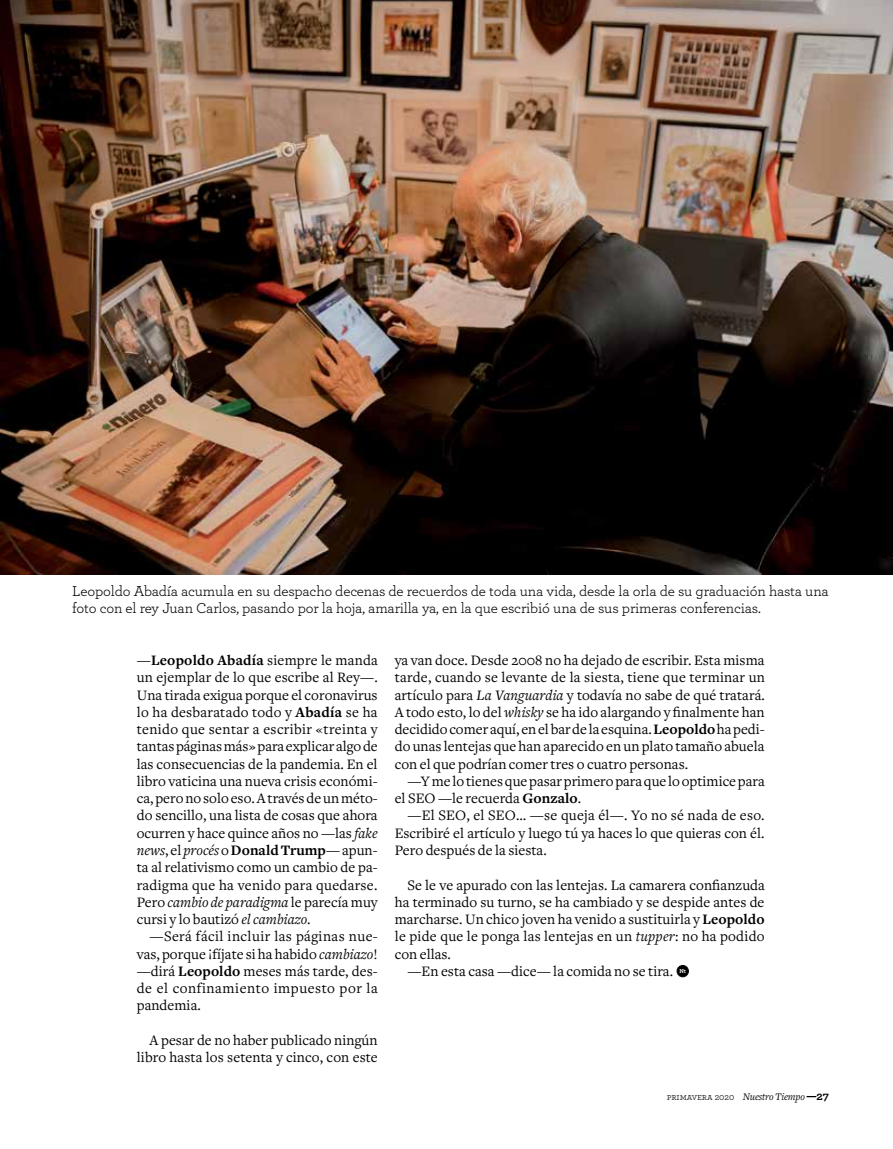
<style>
.page{position:relative;width:893px;height:1149px;background:#fff}
.page>*{position:absolute;margin:0;border:0;box-sizing:border-box;transform-origin:0 0}
.t1{font:15px/17.2px "Freight Text";letter-spacing:.005em;color:#000;text-align:justify}
.t2{font:15px/17.2px "Archer";letter-spacing:-.01em;color:#000}
.t3{font:italic 10.5px "Freight Text";letter-spacing:-.01em;color:#000}
.t4{font:700 6px "Archer";color:#fff}
.s1{font-weight:700}
.s2{font-style:italic}
.s3{font-family:"Archer Book SC";font-style:normal;font-size:9.75px}
.s4{font-family:"Archer";font-style:normal;font-size:9.75px}
.s5{font-family:"Archer";font-weight:700;font-style:normal;font-size:12px}
</style>
<div class="page">
<div style="left:677px;top:965px;width:11px;height:11px;background:#000;border-radius:50%"></div>
<div style="left:677px;top:965px;width:11px;height:11px;border:1px solid #000;border-radius:50%"></div>
<img style="left:1px;top:0;width:892px;height:574px">
<p class="t2" style="left:72px;top:582px;width:758px">Leopoldo Abadía acumula en su despacho decenas de recuerdos de toda una vida, desde la orla de su graduación hasta una foto con el rey Juan Carlos, pasando por la hoja, amarilla ya, en la que escribió una de sus primeras conferencias.</p>
<p class="t1" style="left:137px;top:651px;width:243px">—<span class="s1">Leopoldo Abadía</span> siempre le manda un ejemplar de lo que escribe al Rey—.<br>Una tirada exigua porque el coronavirus lo ha desbaratado todo y <span class="s1">Abadía</span> se ha tenido que sentar a escribir «treinta y tantas páginas más» para explicar algo de las consecuencias de la pandemia. En el libro vaticina una nueva crisis económi&shy;ca, pero no solo eso. A través de un méto&shy;do sencillo, una lista de cosas que ahora ocurren y hace quince años no —las <span class="s2">fake news</span>, el <span class="s2">procés</span> o <span class="s1">Donald Trump</span>— apun&shy;ta al relativismo como un cambio de pa&shy;radigma que ha venido para quedarse.<br>Pero <span class="s2">cambio de paradigma</span> le parecía muy cursi y lo bautizó <span class="s2">el cambiazo</span>.</p>
<p class="t1" style="left:137px;top:927px;width:243px;text-indent:13px">—Será fácil incluir las páginas nue&shy;vas, porque ¡fíjate si ha habido <span class="s2">cambiazo</span>! —dirá <span class="s1">Leopoldo</span> meses más tarde, des&shy;de el confinamiento impuesto por la pandemia.</p>
<p class="t1" style="left:137px;top:1031px;width:242px;text-align:right">A pesar de no haber publicado ningún libro hasta los setenta y cinco, con este</p>
<p class="t1" style="left:395px;top:651px;width:372px">ya van doce. Desde 2008 no ha dejado de escribir. Esta misma tarde, cuando se levante de la siesta, tiene que terminar un artículo para <span class="s2">La Vanguardia</span> y todavía no sabe de qué tratará.<br>A todo esto, lo del <span class="s2">whisky</span> se ha ido alargando y finalmente han decidido comer aquí, en el bar de la esquina. <span class="s1">Leopoldo</span> ha pedi&shy;do unas lentejas que han aparecido en un plato tamaño abuela con el que podrían comer tres o cuatro personas.</p>
<p class="t1" style="left:395px;top:772px;width:371px;text-indent:13px">—Y me lo tienes que pasar primero para que lo optimice para el SEO —le recuerda <span class="s1">Gonzalo</span>.</p>
<p class="t1" style="left:395px;top:807px;width:371px;text-indent:13px">—El SEO, el SEO… —se queja él—. Yo no sé nada de eso.<br>Escribiré el artículo y luego tú ya haces lo que quieras con él.<br>Pero después de la siesta.</p>
<p class="t1" style="left:407px;top:876px;width:359px">Se le ve apurado con las lentejas. La camarera confianzuda</p>
<p class="t1" style="left:395px;top:893px;width:371px">ha terminado su turno, se ha cambiado y se despide antes de</p>
<p class="t1" style="left:395px;top:910px;width:371px">marcharse. Un chico joven ha venido a sustituirla y <span class="s1">Leopoldo</span></p>
<p class="t1" style="left:395px;top:927px;width:371px">le pide que le ponga las lentejas en un <span class="s2">tupper</span>: no ha podido</p>
<p class="t1" style="left:395px;top:945px;width:58px">con ellas.</p>
<p class="t1" style="left:407px;top:962px;width:267px">—En esta casa —dice— la comida no se tira.</p>
<p class="t4" style="left:679px;top:966px;width:8px">Nt</p>
<p class="t3" style="left:667px;top:1090px;width:164px"><span class="s3">primavera</span> <span class="s4">2020</span> Nuestro Tiempo <span class="s5">—27</span></p>
</div>
